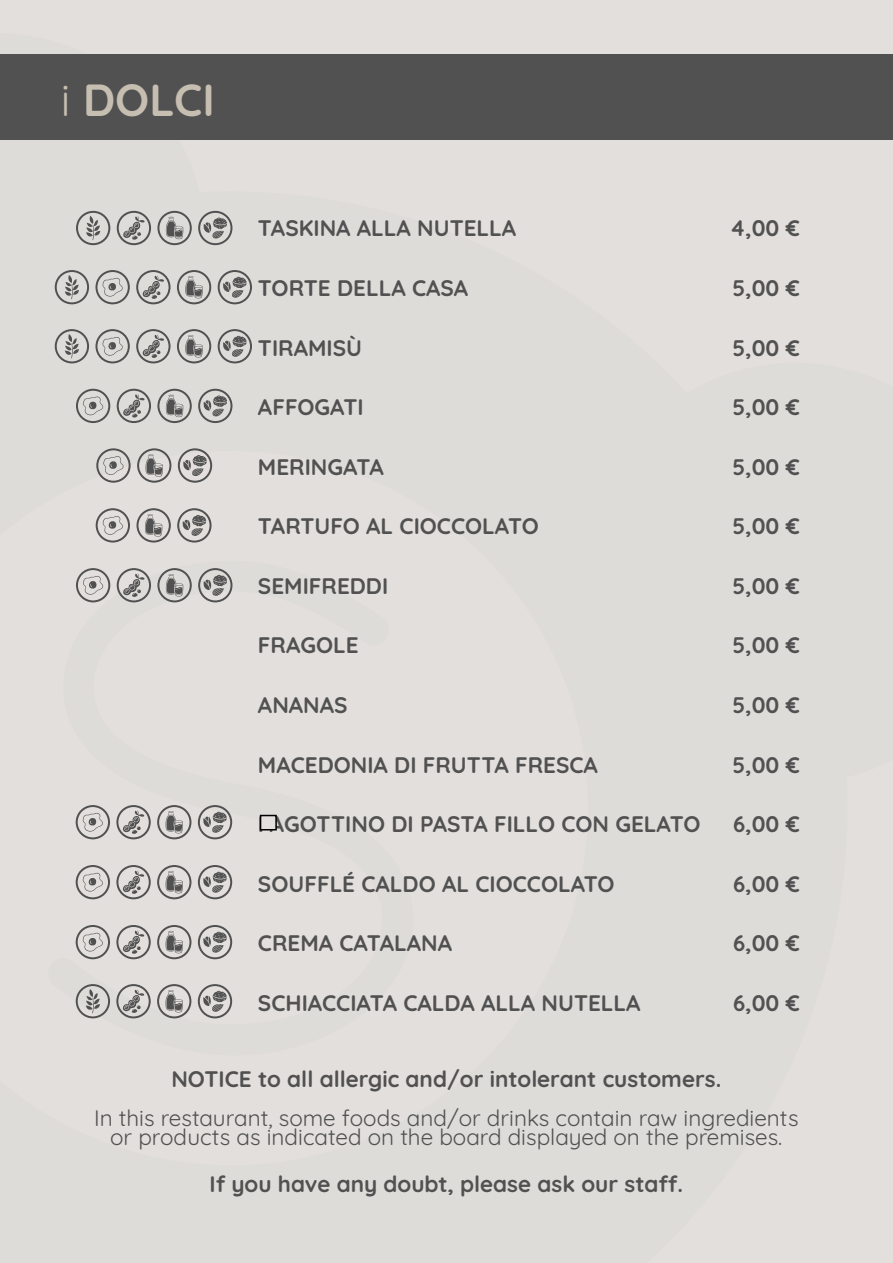
<style>
.page{position:relative;width:893px;height:1263px;background:#fff}
.page>*{position:absolute;margin:0;border:0;box-sizing:border-box;transform-origin:0 0}
.t1{font:700 45px "Quicksand";color:#c6beb0}
.t2{font:700 22.5px "Quicksand";color:#515151}
.t3{font:22.5px/19.5px "Quicksand";color:#515151;text-align:center}
.s1{font-weight:400}
</style>
<div class="page">
<div style="left:0;top:10px;width:893px;height:1253px;background:#dedcd9"></div>
<div style="left:46px;top:561px;width:367px;height:495px;background:#e2dfdc"></div>
<div style="left:0;top:54px;width:893px;height:85px;background:#515151"></div>
<svg style="left:55px;top:270px;width:34px;height:34px"></svg>
<svg style="left:95px;top:270px;width:35px;height:34px"></svg>
<svg style="left:136px;top:270px;width:35px;height:34px"></svg>
<svg style="left:177px;top:270px;width:34px;height:34px"></svg>
<svg style="left:218px;top:270px;width:34px;height:34px"></svg>
<svg style="left:96px;top:448px;width:35px;height:35px"></svg>
<svg style="left:137px;top:448px;width:34px;height:35px"></svg>
<svg style="left:178px;top:448px;width:34px;height:35px"></svg>
<svg style="left:96px;top:508px;width:34px;height:34px"></svg>
<svg style="left:136px;top:508px;width:35px;height:34px"></svg>
<svg style="left:177px;top:508px;width:35px;height:34px"></svg>
<svg style="left:76px;top:389px;width:34px;height:34px"></svg>
<svg style="left:117px;top:389px;width:34px;height:34px"></svg>
<svg style="left:157px;top:389px;width:35px;height:34px"></svg>
<svg style="left:198px;top:389px;width:34px;height:34px"></svg>
<svg style="left:76px;top:568px;width:34px;height:34px"></svg>
<svg style="left:117px;top:568px;width:34px;height:34px"></svg>
<svg style="left:157px;top:568px;width:35px;height:34px"></svg>
<svg style="left:198px;top:568px;width:34px;height:34px"></svg>
<svg style="left:76px;top:805px;width:34px;height:34px"></svg>
<svg style="left:116px;top:805px;width:35px;height:34px"></svg>
<svg style="left:157px;top:805px;width:34px;height:34px"></svg>
<svg style="left:198px;top:805px;width:34px;height:34px"></svg>
<svg style="left:76px;top:865px;width:34px;height:34px"></svg>
<svg style="left:116px;top:865px;width:35px;height:34px"></svg>
<svg style="left:157px;top:865px;width:34px;height:34px"></svg>
<svg style="left:198px;top:865px;width:34px;height:34px"></svg>
<svg style="left:76px;top:925px;width:34px;height:34px"></svg>
<svg style="left:116px;top:925px;width:35px;height:34px"></svg>
<svg style="left:157px;top:925px;width:34px;height:34px"></svg>
<svg style="left:198px;top:925px;width:34px;height:34px"></svg>
<svg style="left:55px;top:329px;width:34px;height:34px"></svg>
<svg style="left:95px;top:329px;width:35px;height:34px"></svg>
<svg style="left:136px;top:329px;width:35px;height:34px"></svg>
<svg style="left:177px;top:329px;width:34px;height:34px"></svg>
<svg style="left:218px;top:329px;width:34px;height:34px"></svg>
<svg style="left:76px;top:211px;width:34px;height:34px"></svg>
<svg style="left:117px;top:211px;width:34px;height:34px"></svg>
<svg style="left:157px;top:211px;width:35px;height:34px"></svg>
<svg style="left:198px;top:211px;width:34px;height:34px"></svg>
<svg style="left:76px;top:984px;width:34px;height:34px"></svg>
<svg style="left:116px;top:984px;width:35px;height:34px"></svg>
<svg style="left:157px;top:984px;width:34px;height:34px"></svg>
<svg style="left:198px;top:984px;width:34px;height:34px"></svg>
<div style="left:261px;top:815px;width:15px;height:15px;background:#e2dfdc"></div>
<div style="left:260px;top:815px;width:17px;height:15px;border:2px solid #000"></div>
<h1 class="t1" style="left:61px;top:65px;width:155px"><span class="s1">i</span> DOLCI</h1>
<p class="t2" style="left:258px;top:211px;width:260px">TASKINA ALLA NUTELLA</p>
<p class="t2" style="left:730px;top:211px;width:72px">4,00 €</p>
<p class="t2" style="left:258px;top:271px;width:212px">TORTE DELLA CASA</p>
<p class="t2" style="left:733px;top:271px;width:69px">5,00 €</p>
<p class="t2" style="left:258px;top:330px;width:106px">TIRAMISÙ</p>
<p class="t2" style="left:733px;top:330px;width:69px">5,00 €</p>
<p class="t2" style="left:258px;top:390px;width:107px">AFFOGATI</p>
<p class="t2" style="left:733px;top:390px;width:69px">5,00 €</p>
<p class="t2" style="left:258px;top:449px;width:127px">MERINGATA</p>
<p class="t2" style="left:733px;top:449px;width:69px">5,00 €</p>
<p class="t2" style="left:258px;top:509px;width:282px">TARTUFO AL CIOCCOLATO</p>
<p class="t2" style="left:733px;top:509px;width:69px">5,00 €</p>
<p class="t2" style="left:258px;top:568px;width:132px">SEMIFREDDI</p>
<p class="t2" style="left:733px;top:568px;width:69px">5,00 €</p>
<p class="t2" style="left:258px;top:628px;width:102px">FRAGOLE</p>
<p class="t2" style="left:733px;top:628px;width:69px">5,00 €</p>
<p class="t2" style="left:258px;top:687px;width:91px">ANANAS</p>
<p class="t2" style="left:733px;top:687px;width:69px">5,00 €</p>
<p class="t2" style="left:258px;top:747px;width:341px">MACEDONIA DI FRUTTA FRESCA</p>
<p class="t2" style="left:733px;top:747px;width:69px">5,00 €</p>
<p class="t2" style="left:258px;top:807px;width:444px">FAGOTTINO DI PASTA FILLO CON GELATO</p>
<p class="t2" style="left:733px;top:807px;width:68px">6,00 €</p>
<p class="t2" style="left:258px;top:866px;width:358px">SOUFFLÉ CALDO AL CIOCCOLATO</p>
<p class="t2" style="left:733px;top:866px;width:68px">6,00 €</p>
<p class="t2" style="left:258px;top:926px;width:196px">CREMA CATALANA</p>
<p class="t2" style="left:733px;top:926px;width:68px">6,00 €</p>
<p class="t2" style="left:258px;top:985px;width:384px">SCHIACCIATA CALDA ALLA NUTELLA</p>
<p class="t2" style="left:733px;top:985px;width:68px">6,00 €</p>
<p class="t2" style="left:171px;top:1061px;width:551px">NOTICE to all allergic and/or intolerant customers.</p>
<p class="t3" style="left:94px;top:1106px;width:706px">In this restaurant, some foods and/or drinks contain raw ingredients or products as indicated on the board displayed on the premises.</p>
<p class="t2" style="left:210px;top:1166px;width:475px">If you have any doubt, please ask our staff.</p>
</div>
